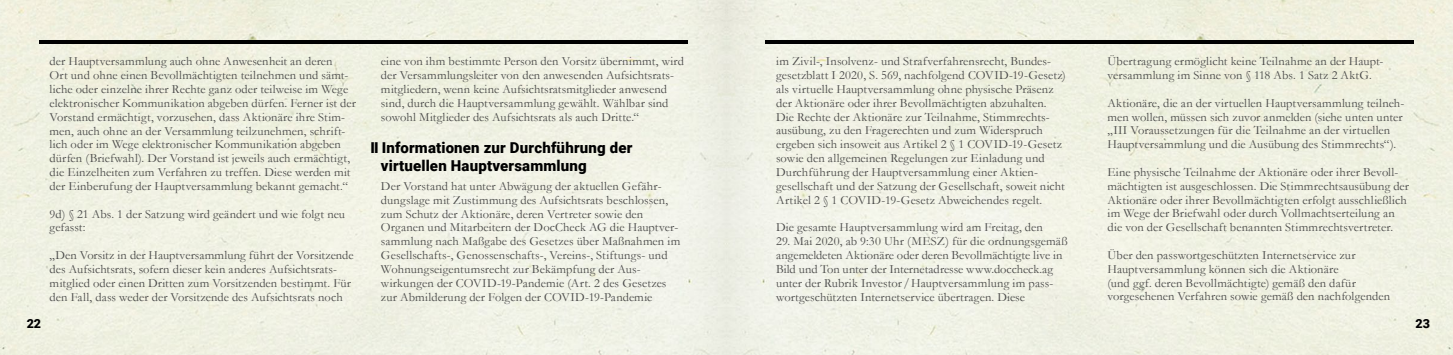
<style>
.page{position:relative;width:1453px;height:355px;background:#fff}
.page>*{position:absolute;margin:0;border:0;box-sizing:border-box;transform-origin:0 0}
.t1{font:900 15px/18px "Roboto";letter-spacing:.01em;color:#000}
.t2{font:12.5px/13.8px "Garamond";letter-spacing:.01em;color:#494948}
.t3{font:900 12.5px "Roboto";color:#000}
</style>
<div class="page">
<div style="left:0;top:0;width:1453px;height:354px;background:#f0f1e3"></div>
<hr style="left:39px;top:40px;width:648px;height:4px;background:#000">
<hr style="left:765px;top:40px;width:649px;height:3px;background:#000">
<p class="t2" style="left:50px;top:54px;width:308px">der Hauptversammlung auch ohne Anwesenheit an deren<br>Ort und ohne einen Bevollmächtigten teilnehmen und sämt&shy;liche oder einzelne ihrer Rechte ganz oder teilweise im Wege elektronischer Kommunikation abgeben dürfen. Ferner ist der Vorstand ermächtigt, vorzusehen, dass Aktionäre ihre Stim&shy;men, auch ohne an der Versammlung teilzunehmen, schrift&shy;lich oder im Wege elektronischer Kommunikation abgeben dürfen (Briefwahl). Der Vorstand ist jeweils auch ermächtigt, die Einzelheiten zum Verfahren zu treffen. Diese werden mit der Einberufung der Hauptversammlung bekannt gemacht.“</p>
<p class="t2" style="left:50px;top:206px;width:297px">9d) § 21 Abs. 1 der Satzung wird geändert und wie folgt neu gefasst:</p>
<p class="t2" style="left:50px;top:248px;width:306px">„Den Vorsitz in der Hauptversammlung führt der Vorsitzende des Aufsichtsrats, sofern dieser kein anderes Aufsichtsrats&shy;mitglied oder einen Dritten zum Vorsitzenden bestimmt. Für den Fall, dass weder der Vorsitzende des Aufsichtsrats noch</p>
<p class="t2" style="left:381px;top:54px;width:305px">eine von ihm bestimmte Person den Vorsitz übernimmt, wird der Versammlungsleiter von den anwesenden Aufsichtsrats&shy;mitgliedern, wenn keine Aufsichtsratsmitglieder anwesend sind, durch die Hauptversammlung gewählt. Wählbar sind sowohl Mitglieder des Aufsichtsrats als auch Dritte.“</p>
<p class="t1" style="left:381px;top:138px;width:253px;text-indent:-11px">II Informationen zur Durchführung der virtuellen Hauptversammlung</p>
<p class="t2" style="left:381px;top:179px;width:301px">Der Vorstand hat unter Abwägung der aktuellen Gefähr&shy;dungslage mit Zustimmung des Aufsichtsrats beschlossen, zum Schutz der Aktionäre, deren Vertreter sowie den Organen und Mitarbeitern der DocCheck AG die Hauptver&shy;sammlung nach Maßgabe des Gesetzes über Maßnahmen im Gesellschafts-, Genossenschafts-, Vereins-, Stiftungs- und Wohnungseigentumsrecht zur Bekämpfung der Aus&shy;wirkungen der COVID-19-Pandemie (Art. 2 des Gesetzes zur Abmilderung der Folgen der COVID-19-Pandemie</p>
<p class="t2" style="left:776px;top:54px;width:291px">im Zivil-, Insolvenz- und Strafverfahrensrecht, Bundes&shy;gesetzblatt I 2020, S. 569, nachfolgend COVID-19-Gesetz) als virtuelle Hauptversammlung ohne physische Präsenz der Aktionäre oder ihrer Bevollmächtigten abzuhalten.<br>Die Rechte der Aktionäre zur Teilnahme, Stimmrechts&shy;ausübung, zu den Fragerechten und zum Widerspruch ergeben sich insoweit aus Artikel 2 § 1 COVID-19-Gesetz sowie den allgemeinen Regelungen zur Einladung und Durchführung der Hauptversammlung einer Aktien&shy;gesellschaft und der Satzung der Gesellschaft, soweit nicht Artikel 2 § 1 COVID-19-Gesetz Abweichendes regelt.</p>
<p class="t2" style="left:776px;top:220px;width:268px">Die gesamte Hauptversammlung wird am Freitag, den</p>
<p class="t2" style="left:776px;top:234px;width:293px">29. Mai 2020, ab 9:30 Uhr (MESZ) für die ordnungsgemäß angemeldeten Aktionäre oder deren Bevollmächtigte live in Bild und Ton unter der Internetadresse www.doccheck.ag unter der Rubrik Investor /Hauptversammlung im pass&shy;wortgeschützten Internetservice übertragen. Diese</p>
<p class="t2" style="left:1107px;top:54px;width:277px">Übertragung ermöglicht keine Teilnahme an der Haupt&shy;versammlung im Sinne von § 118 Abs. 1 Satz 2 AktG.</p>
<p class="t2" style="left:1107px;top:96px;width:298px">Aktionäre, die an der virtuellen Hauptversammlung teilneh&shy;men wollen, müssen sich zuvor anmelden (siehe unten unter „III Voraussetzungen für die Teilnahme an der virtuellen Hauptversammlung und die Ausübung des Stimmrechts“).</p>
<p class="t2" style="left:1107px;top:165px;width:303px">Eine physische Teilnahme der Aktionäre oder ihrer Bevoll&shy;mächtigten ist ausgeschlossen. Die Stimmrechtsausübung der Aktionäre oder ihrer Bevollmächtigten erfolgt ausschließlich im Wege der Briefwahl oder durch Vollmachtserteilung an die von der Gesellschaft benannten Stimmrechtsvertreter.</p>
<p class="t2" style="left:1107px;top:247px;width:284px">Über den passwortgeschützten Internetservice zur Hauptversammlung können sich die Aktionäre<br>(und ggf. deren Bevollmächtigte) gemäß den dafür vorgesehenen Verfahren sowie gemäß den nachfolgenden</p>
<p class="t3" style="left:27px;top:315px;width:16px">22</p>
<p class="t3" style="left:1415px;top:315px;width:16px">23</p>
</div>
